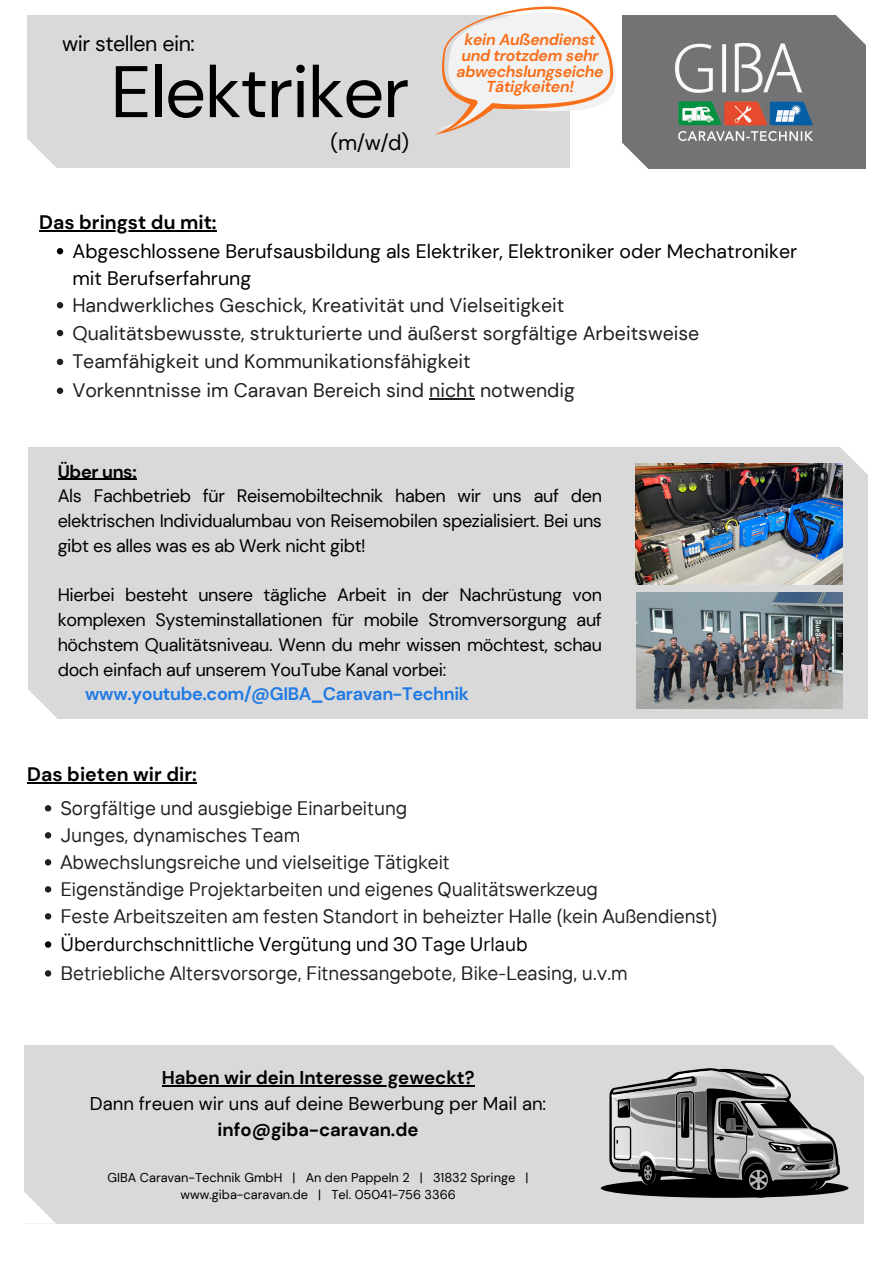
<style>
.page{position:relative;width:894px;height:1264px;background:#fff}
.page>*{position:absolute;margin:0;border:0;box-sizing:border-box;transform-origin:0 0}
.t1{font:72.75px "DM Sans";letter-spacing:-.02em;color:#000}
.t2{font:21.45px "DM Sans";letter-spacing:-.02em;color:#000}
.t3{font:19.5px "TT Interphases";color:#202020}
.t4{font:19.5px "DM Sans";color:#202020}
.t5{font:19.5px/27px "DM Sans";color:#000}
.t6{font:19.5px "TT Interphases";color:#000}
.t7{font:700 19.5px "DM Sans";color:#000}
.t8{font:700 18.45px/25.7px "DM Sans";color:#000;text-align:center}
.t9{font:18px/24.8px "DM Sans";letter-spacing:-.02em;color:#000}
.t10{font:700 18px "DM Sans";letter-spacing:-.02em;color:#217ae4}
.t11{font:italic 700 15.9px/15.8px "DM Sans";letter-spacing:-.02em;color:#f86f1a;text-align:center}
.t12{font:12.75px/17.1px "DM Sans";color:#000;text-align:center}
.s1{font-weight:700}
.s2{font-weight:400}
</style>
<div class="page">
<hr style="left:39px;top:230px;width:177px;height:1px;background:#000">
<svg style="left:57px;top:248px;width:6px;height:6px"></svg>
<svg style="left:57px;top:302px;width:6px;height:6px"></svg>
<svg style="left:57px;top:330px;width:6px;height:6px"></svg>
<svg style="left:57px;top:359px;width:6px;height:6px"></svg>
<svg style="left:57px;top:387px;width:6px;height:7px"></svg>
<hr style="left:429px;top:398px;width:45px;height:2px;background:#202020">
<hr style="left:27px;top:781px;width:170px;height:2px;background:#000">
<svg style="left:45px;top:805px;width:6px;height:6px"></svg>
<svg style="left:45px;top:832px;width:6px;height:6px"></svg>
<svg style="left:45px;top:859px;width:6px;height:6px"></svg>
<svg style="left:45px;top:886px;width:6px;height:6px"></svg>
<svg style="left:45px;top:913px;width:6px;height:6px"></svg>
<svg style="left:45px;top:941px;width:6px;height:6px"></svg>
<svg style="left:45px;top:970px;width:6px;height:6px"></svg>
<div style="left:28px;top:447px;width:839px;height:271px;background:#d9d9d9"></div>
<hr style="left:58px;top:479px;width:78px;height:1px;background:#000">
<svg style="left:838px;top:447px;width:30px;height:32px"></svg>
<svg style="left:28px;top:690px;width:33px;height:29px"></svg>
<div style="left:25px;top:1045px;width:838px;height:178px;background:#d9d9d9"></div>
<hr style="left:162px;top:1085px;width:312px;height:1px;background:#000">
<svg style="left:24px;top:1189px;width:31px;height:34px"></svg>
<div style="left:27px;top:15px;width:542px;height:153px;background:#d9d9d9"></div>
<div style="left:622px;top:15px;width:244px;height:153px;background:#737373"></div>
<img style="left:675px;top:42px;width:138px;height:99px">
<svg style="left:27px;top:139px;width:29px;height:29px"></svg>
<svg style="left:836px;top:15px;width:30px;height:30px"></svg>
<svg style="left:435px;top:7px;width:216px;height:162px"></svg>
<img style="left:636px;top:592px;width:206px;height:116px">
<img style="left:635px;top:464px;width:207px;height:120px">
<svg style="left:600px;top:1045px;width:264px;height:156px"></svg>
<p class="t2" style="left:62px;top:29px;width:134px">wir stellen ein:</p>
<p class="t1" style="left:110px;top:45px;width:300px">Elektriker</p>
<p class="t2" style="left:330px;top:128px;width:80px">(m/w/d)</p>
<p class="t11" style="left:456px;top:32px;width:148px">kein Außendienst und trotzdem sehr abwechslungseiche<br>Tätigkeiten!</p>
<p class="t7" style="left:39px;top:209px;width:179px">Das bringst du mit:</p>
<p class="t5" style="left:72px;top:238px;width:726px">Abgeschlossene Berufsausbildung als Elektriker, Elektroniker oder Mechatroniker mit Berufserfahrung</p>
<h2 class="t4" style="left:72px;top:292px;width:493px">Handwerkliches Geschick, Kreativität und Vielseitigkeit</h2>
<p class="t4" style="left:72px;top:320px;width:628px">Qualitätsbewusste, strukturierte und äußerst sorgfältige Arbeitsweise</p>
<h1 class="t4" style="left:72px;top:349px;width:400px">Teamfähigkeit und Kommunikationsfähigkeit</h1>
<p class="t4" style="left:72px;top:378px;width:504px">Vorkenntnisse im Caravan Bereich sind nicht notwendig</p>
<h1 class="t9" style="left:58px;top:459px;width:545px"><span class="s1">Über uns:<br></span>Als Fachbetrieb für Reisemobiltechnik haben wir uns auf den elektrischen Individualumbau von Reisemobilen spezialisiert. Bei uns gibt es alles was es ab Werk nicht gibt!</h1>
<p class="t9" style="left:58px;top:583px;width:545px">Hierbei besteht unsere tägliche Arbeit in der Nachrüstung von</p>
<p class="t9" style="left:58px;top:607px;width:545px">komplexen Systeminstallationen für mobile Stromversorgung auf</p>
<p class="t9" style="left:58px;top:632px;width:545px">höchstem Qualitätsniveau. Wenn du mehr wissen möchtest, schau</p>
<p class="t9" style="left:58px;top:657px;width:390px">doch einfach auf unserem YouTube Kanal vorbei:</p>
<p class="t10" style="left:85px;top:682px;width:385px">www.youtube.com/@GIBA_Caravan-Technik</p>
<p class="t7" style="left:27px;top:761px;width:171px">Das bieten wir dir:</p>
<p class="t3" style="left:60px;top:795px;width:348px">Sorgfältige und ausgiebige Einarbeitung</p>
<p class="t3" style="left:60px;top:822px;width:241px">Junges, dynamisches Team</p>
<p class="t3" style="left:60px;top:849px;width:391px">Abwechslungsreiche und vielseitige Tätigkeit</p>
<p class="t3" style="left:60px;top:876px;width:539px">Eigenständige Projektarbeiten und eigenes Qualitätswerkzeug</p>
<p class="t3" style="left:60px;top:903px;width:658px">Feste Arbeitszeiten am festen Standort in beheizter Halle (kein Außendienst)</p>
<h3 class="t6" style="left:60px;top:931px;width:468px">Überdurchschnittliche Vergütung und 30 Tage Urlaub</h3>
<h3 class="t3" style="left:60px;top:960px;width:568px">Betriebliche Altersvorsorge, Fitnessangebote, Bike-Leasing, u.v.m</h3>
<p class="t8" style="left:90px;top:1065px;width:458px">Haben wir dein Interesse geweckt?<br><span class="s2">Dann freuen wir uns auf deine Bewerbung per Mail an: </span>info@giba-caravan.de</p>
<p class="t12" style="left:107px;top:1168px;width:422px">GIBA Caravan-Technik GmbH | An den Pappeln 2 | 31832 Springe | www.giba-caravan.de | Tel. 05041-756 3366</p>
</div>
